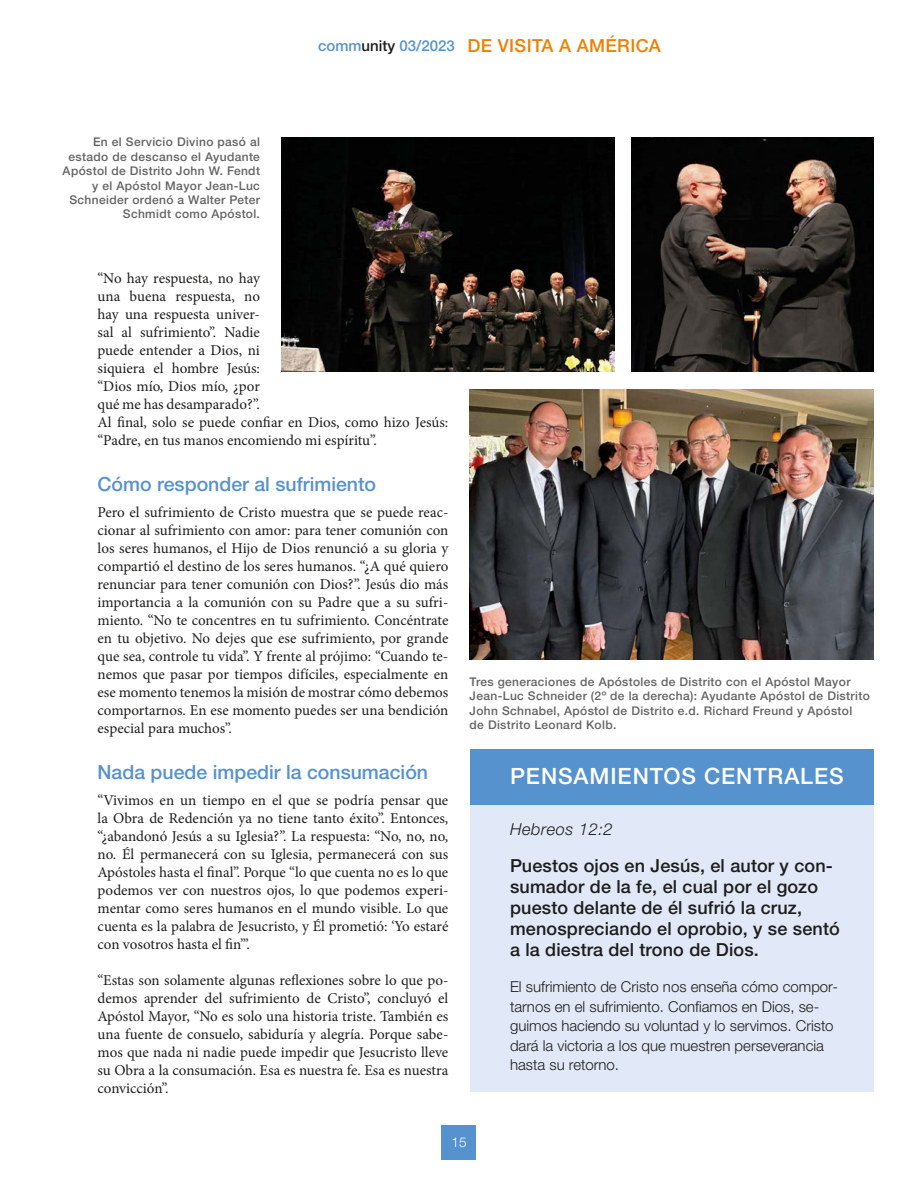
<style>
.page{position:relative;width:918px;height:1188px;background:#fff}
.page>*{position:absolute;margin:0;border:0;box-sizing:border-box;transform-origin:0 0}
.t1{font:500 22.5px "Helvetica Neue LTW1 G";letter-spacing:.04em;color:#fff}
.t2{font:500 19.5px "Helvetica Neue LTW1 G";color:#5692ce}
.t3{font:500 18px/21px "Helvetica Neue LTW1 G";letter-spacing:.01em;color:#1d1d1b}
.t4{font:500 18px "Helvetica Neue LTW1 G";letter-spacing:.02em;color:#f08100}
.t5{font:italic 300 16.5px "Helvetica Neue LTW1 G";letter-spacing:.03em;color:#1d1d1b}
.t6{font:15px/18px "Minion Pro";color:#1d1d1b;text-align:justify}
.t7{font:300 15px/19.5px "Helvetica Neue LTW1 G";color:#1d1d1b}
.t8{font:300 13.5px "Helvetica Neue LTW1 G";color:#fff}
.t9{font:500 12px/14.4px "Helvetica Neue LTW1 G";letter-spacing:.03em;color:#646363;text-align:right}
.s1{font-size:15px;color:#5692ce}
.s2{font-size:15px;color:#1d1d1b}
</style>
<div class="page">
<div style="left:442px;top:1125px;width:34px;height:34px;background:#5692ce"></div>
<div style="left:470px;top:750px;width:404px;height:342px;background:#e1e8f7"></div>
<div style="left:470px;top:750px;width:404px;height:55px;background:#5692ce"></div>
<img style="left:470px;top:390px;width:403px;height:270px">
<img style="left:632px;top:138px;width:242px;height:234px">
<img style="left:281px;top:138px;width:334px;height:234px">
<p class="t9" style="left:63px;top:135px;width:199px">En el Servicio Divino pasó al estado de descanso el Ayudante<br>Apóstol de Distrito John W. Fendt y el Apóstol Mayor Jean-Luc<br>Schneider ordenó a Walter Peter<br>Schmidt como Apóstol.</p>
<p class="t4" style="left:318px;top:35px;width:344px"><span class="s1">comm</span><span class="s2">unity</span> <span class="s1">03/2023</span> DE VISITA A AMÉRICA</p>
<p class="t6" style="left:98px;top:269px;width:352px;text-align:left">“No hay respuesta, no hay<br>una buena respuesta, no<br>hay una respuesta univer-<br>sal al sufrimiento”. Nadie<br>puede entender a Dios, ni<br>siquiera el hombre Jesús:<br>“Dios mío, Dios mío, ¿por<br>qué me has desamparado?”.<br>Al final, solo se puede confiar en Dios, como hizo Jesús: “Padre, en tus manos encomiendo mi espíritu”.</p>
<h2 class="t2" style="left:98px;top:472px;width:280px">Cómo responder al sufrimiento</h2>
<p class="t6" style="left:98px;top:503px;width:352px">Pero el sufrimiento de Cristo muestra que se puede reac&shy;cionar al sufrimiento con amor: para tener comunión con los seres humanos, el Hijo de Dios renunció a su gloria y compartió el destino de los seres humanos. “¿A qué quiero renunciar para tener comunión con Dios?”. Jesús dio más importancia a la comunión con su Padre que a su sufri&shy;miento. “No te concentres en tu sufrimiento. Concéntrate en tu objetivo. No dejes que ese sufrimiento, por grande que sea, controle tu vida”. Y frente al prójimo: “Cuando te&shy;nemos que pasar por tiempos difíciles, especialmente en ese momento tenemos la misión de mostrar cómo debemos comportarnos. En ese momento puedes ser una bendición especial para muchos”.</p>
<h2 class="t2" style="left:98px;top:760px;width:332px">Nada puede impedir la consumación</h2>
<p class="t6" style="left:98px;top:791px;width:352px">“Vivimos en un tiempo en el que se podría pensar que la Obra de Redención ya no tiene tanto éxito”. Entonces, “¿abandonó Jesús a su Iglesia?”. La respuesta: “No, no, no, no. Él permanecerá con su Iglesia, permanecerá con sus Apóstoles hasta el final”. Porque “lo que cuenta no es lo que podemos ver con nuestros ojos, lo que podemos experi&shy;mentar como seres humanos en el mundo visible. Lo que cuenta es la palabra de Jesucristo, y Él prometió: ‘Yo estaré con vosotros hasta el fin’”.</p>
<p class="t6" style="left:98px;top:971px;width:352px">“Estas son solamente algunas reflexiones sobre lo que po&shy;demos aprender del sufrimiento de Cristo”, concluyó el Apóstol Mayor, “No es solo una historia triste. También es una fuente de consuelo, sabiduría y alegría. Porque sabe&shy;mos que nada ni nadie puede impedir que Jesucristo lleve su Obra a la consumación. Esa es nuestra fe. Esa es nuestra convicción”.</p>
<p class="t9" style="left:470px;top:675px;width:402px;text-align:left">Tres generaciones de Apóstoles de Distrito con el Apóstol Mayor Jean-Luc Schneider (2º de la derecha): Ayudante Apóstol de Distrito John Schnabel, Apóstol de Distrito e.d. Richard Freund y Apóstol<br>de Distrito Leonard Kolb.</p>
<h1 class="t1" style="left:510px;top:763px;width:335px">PENSAMIENTOS CENTRALES</h1>
<p class="t5" style="left:510px;top:819px;width:104px">Hebreos 12:2</p>
<p class="t3" style="left:510px;top:855px;width:331px">Puestos ojos en Jesús, el autor y con&shy;sumador de la fe, el cual por el gozo puesto delante de él sufrió la cruz, menospreciando el oprobio, y se sentó a la diestra del trono de Dios.</p>
<p class="t7" style="left:510px;top:977px;width:330px">El sufrimiento de Cristo nos enseña cómo compor&shy;tarnos en el sufrimiento. Confiamos en Dios, se&shy;guimos haciendo su voluntad y lo servimos. Cristo dará la victoria a los que muestren perseverancia hasta su retorno.</p>
<p class="t8" style="left:451px;top:1134px;width:17px">15</p>
</div>
